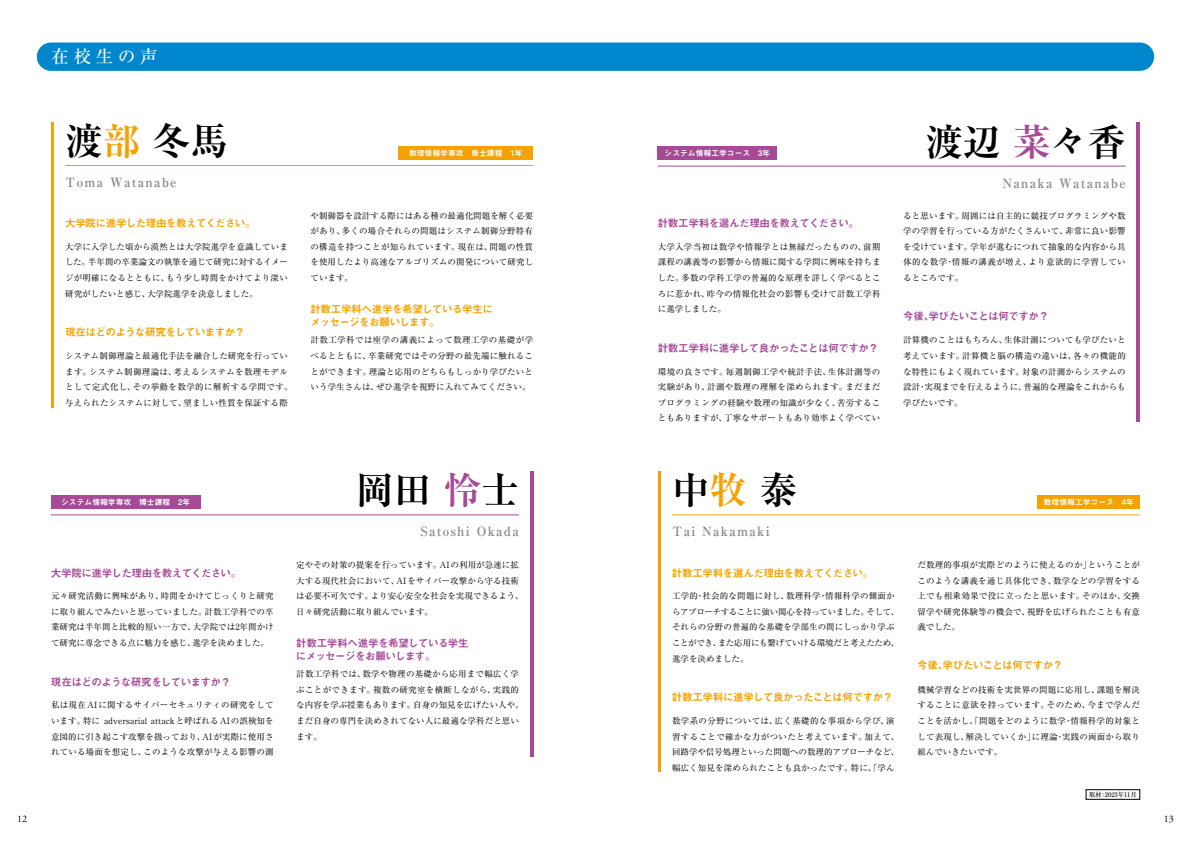
<style>
.page{position:relative;width:1191px;height:842px;background:#fff}
.page>*{position:absolute;margin:0;border:0;box-sizing:border-box;transform-origin:0 0}
.t1{font:700 37.6px "Ryumin Pro";color:#000}
.t2{font:500 17.7px "Ryumin Pro";letter-spacing:.25em;color:#fff}
.t3{font:700 12.8px "Ryumin Pro";letter-spacing:.1em;color:#898989}
.t4{font:10.6px/13.5px "Midashi Go Pro MB31";letter-spacing:-.055em;color:#a64a97}
.t5{font:10.6px/13.5px "Midashi Go Pro MB31";letter-spacing:-.055em;color:#f5a200}
.t6{font:10px "Adobe Garamond Pro";color:#000}
.t7{font:8.5px/15.6px "Ryumin Pro";letter-spacing:.015em;color:#000;text-align:justify}
.t8{font:7.8px "Midashi Go Pro MB31";color:#fff}
.t9{font:500 6.4px "Ryumin Pro";color:#000}
.s1{color:#f5a200}
.s2{color:#a64a97}
</style>
<div class="page">
<div style="left:37px;top:43px;width:1117px;height:28px;background:#0086cd;border-radius:14px"></div>
<div style="left:1086px;top:789px;width:54px;height:10px;border:1px solid #000"></div>
<hr style="left:658px;top:166px;width:467px;height:1px;background:#a64a97">
<div style="left:658px;top:147px;width:119px;height:13px;background:#a64a97"></div>
<hr style="left:672px;top:514px;width:468px;height:1px;background:#f5a200">
<hr style="left:658px;top:471px;width:2px;height:301px;background:#f5a200">
<div style="left:1037px;top:495px;width:103px;height:14px;background:#f5a200"></div>
<hr style="left:65px;top:165px;width:468px;height:1px;background:#f5a200">
<hr style="left:51px;top:122px;width:3px;height:286px;background:#f5a200">
<div style="left:398px;top:146px;width:135px;height:13px;background:#f5a200"></div>
<hr style="left:51px;top:514px;width:468px;height:1px;background:#a64a97">
<hr style="left:530px;top:471px;width:3px;height:285px;background:#a64a97">
<hr style="left:1137px;top:122px;width:3px;height:300px;background:#a64a97">
<div style="left:51px;top:495px;width:149px;height:14px;background:#a64a97"></div>
<h2 class="t2" style="left:51px;top:43px;width:108px">在校生の声</h2>
<h1 class="t1" style="left:65px;top:111px;width:164px">渡<span class="s1">部</span> 冬馬</h1>
<h3 class="t3" style="left:65px;top:172px;width:113px">Toma Watanabe</h3>
<p class="t5" style="left:65px;top:215px;width:192px">大学院に進学した理由を教えてください。</p>
<p class="t7" style="left:65px;top:238px;width:224px">大学に入学した頃から漠然とは大学院進学を意識していました。半年間の卒業論文の執筆を通じて研究に対するイメージが明確になるとともに、もう少し時間をかけてより深い研究がしたいと感じ、大学院進学を決意しました。</p>
<p class="t5" style="left:65px;top:324px;width:182px">現在はどのような研究をしていますか？</p>
<p class="t7" style="left:65px;top:347px;width:229px;text-align:left">システム制御理論と最適化手法を融合した研究を行っています。システム制御理論は、考えるシステムを数理モデルとして定式化し、その挙動を数学的に解析する学問です。与えられたシステムに対して、望ましい性質を保証する際</p>
<p class="t8" style="left:409px;top:146px;width:115px">数理情報学専攻　修士課程　1年</p>
<p class="t7" style="left:310px;top:207px;width:224px">や制御器を設計する際にはある種の最適化問題を解く必要があり、多くの場合それらの問題はシステム制御分野特有の構造を持つことが知られています。現在は、問題の性質を使用したより高速なアルゴリズムの開発について研究しています。</p>
<p class="t5" style="left:310px;top:301px;width:184px">計数工学科へ進学を希望している学生にメッセージをお願いします。</p>
<p class="t7" style="left:310px;top:332px;width:224px">計数工学科では座学の講義によって数理工学の基礎が学べるとともに、卒業研究ではその分野の最先端に触れることができます。理論と応用のどちらもしっかり学びたいという学生さんは、ぜひ進学を視野に入れてみてください。</p>
<p class="t8" style="left:61px;top:496px;width:131px">システム情報学専攻　博士課程　2年</p>
<p class="t4" style="left:51px;top:565px;width:192px">大学院に進学した理由を教えてください。</p>
<p class="t7" style="left:51px;top:588px;width:224px">元々研究活動に興味があり、時間をかけてじっくりと研究に取り組んでみたいと思っていました。計数工学科での卒業研究は半年間と比較的短い一方で、大学院では2年間かけて研究に専念できる点に魅力を感じ、進学を決めました。</p>
<p class="t4" style="left:51px;top:674px;width:182px">現在はどのような研究をしていますか？</p>
<p class="t7" style="left:51px;top:697px;width:224px">私は現在AIに関するサイバーセキュリティの研究をしています。特に adversarial attackと呼ばれるAIの誤検知を意図的に引き起こす攻撃を扱っており、AIが実際に使用されている場面を想定し、このような攻撃が与える影響の測</p>
<h1 class="t1" style="left:356px;top:460px;width:164px">岡田 <span class="s2">怜</span>士</h1>
<h3 class="t3" style="left:420px;top:521px;width:100px">Satoshi Okada</h3>
<p class="t7" style="left:296px;top:556px;width:229px;text-align:left">定やその対策の提案を行っています。AIの利用が急速に拡大する現代社会において、AIをサイバー攻撃から守る技術は必要不可欠です。より安心安全な社会を実現できるよう、日々研究活動に取り組んでいます。</p>
<p class="t4" style="left:296px;top:635px;width:174px">計数工学科へ進学を希望している学生にメッセージをお願いします。</p>
<p class="t7" style="left:296px;top:666px;width:229px;text-align:left">計数工学科では、数学や物理の基礎から応用まで幅広く学ぶことができます。複数の研究室を横断しながら、実践的な内容を学ぶ授業もあります。自身の知見を広げたい人や。まだ自身の専門を決めきれてない人に最適な学科だと思います。</p>
<p class="t8" style="left:664px;top:147px;width:107px">システム情報工学コース　3年</p>
<p class="t4" style="left:657px;top:215px;width:203px">計数工学科を選んだ理由を教えてください。</p>
<p class="t7" style="left:658px;top:238px;width:224px">大学入学当初は数学や情報学とは無縁だったものの、前期課程の講義等の影響から情報に関する学問に興味を持ちました。多数の学科工学の普遍的な原理を詳しく学べるところに惹かれ、昨今の情報化社会の影響も受けて計数工学科に進学しました。</p>
<p class="t4" style="left:657px;top:340px;width:223px">計数工学科に進学して良かったことは何ですか？</p>
<p class="t7" style="left:658px;top:363px;width:224px">環境の良さです。毎週制御工学や統計手法、生体計測等の実験があり、計測や数理の理解を深められます。まだまだプログラミングの経験や数理の知識が少なく、苦労することもありますが、丁寧なサポートもあり効率よく学べてい</p>
<h1 class="t1" style="left:925px;top:112px;width:202px">渡辺 <span class="s2">菜</span>々香</h1>
<h3 class="t3" style="left:1002px;top:173px;width:125px">Nanaka Watanabe</h3>
<p class="t7" style="left:903px;top:207px;width:224px">ると思います。周囲には自主的に競技プログラミングや数学の学習を行っている方がたくさんいて、非常に良い影響を受けています。学年が進むにつれて抽象的な内容から具体的な数学・情報の講義が増え、より意欲的に学習しているところです。</p>
<p class="t4" style="left:903px;top:308px;width:147px">今後、学びたいことは何ですか？</p>
<p class="t7" style="left:903px;top:332px;width:224px">計算機のことはもちろん、生体計測についても学びたいと考えています。計算機と脳の構造の違いは、各々の機能的な特性にもよく現れています。対象の計測からシステムの設計・実現までを行えるように、普遍的な理論をこれからも学びたいです。</p>
<h1 class="t1" style="left:672px;top:460px;width:127px">中<span class="s1">牧</span> 泰</h1>
<h3 class="t3" style="left:672px;top:521px;width:99px">Tai Nakamaki</h3>
<p class="t5" style="left:672px;top:565px;width:203px">計数工学科を選んだ理由を教えてください。</p>
<p class="t7" style="left:672px;top:588px;width:229px;text-align:left">工学的・社会的な問題に対し、数理科学・情報科学の側面からアプローチすることに強い関心を持っていました。そして、それらの分野の普遍的な基礎を学部生の間にしっかり学ぶことができ、また応用にも繋げていける環境だと考えたため、進学を決めました。</p>
<p class="t5" style="left:672px;top:689px;width:223px">計数工学科に進学して良かったことは何ですか？</p>
<p class="t7" style="left:672px;top:712px;width:229px;text-align:left">数学系の分野については、広く基礎的な事項から学び、演習することで確かな力がついたと考えています。加えて、回路学や信号処理といった問題への数理的アプローチなど、幅広く知見を深められたことも良かったです。特に、「学ん</p>
<p class="t8" style="left:1043px;top:496px;width:92px">数理情報工学コース　4年</p>
<p class="t7" style="left:917px;top:556px;width:224px">だ数理的事項が実際どのように使えるのか」ということがこのような講義を通じ具体化でき、数学などの学習をする上でも相乗効果で役に立ったと思います。そのほか、交換留学や研究体験等の機会で、視野を広げられたことも有意義でした。</p>
<p class="t5" style="left:917px;top:657px;width:147px">今後、学びたいことは何ですか？</p>
<p class="t7" style="left:917px;top:681px;width:224px">機械学習などの技術を実世界の問題に応用し、課題を解決することに意欲を持っています。そのため、今まで学んだことを活かし、「問題をどのように数学・情報科学的対象として表現し、解決していくか」に理論・実践の両面から取り組んでいきたいです。</p>
<p class="t9" style="left:1089px;top:789px;width:49px">取材：2023年11月</p>
<p class="t6" style="left:17px;top:813px;width:11px">12</p>
<p class="t6" style="left:1164px;top:813px;width:11px">13</p>
</div>
